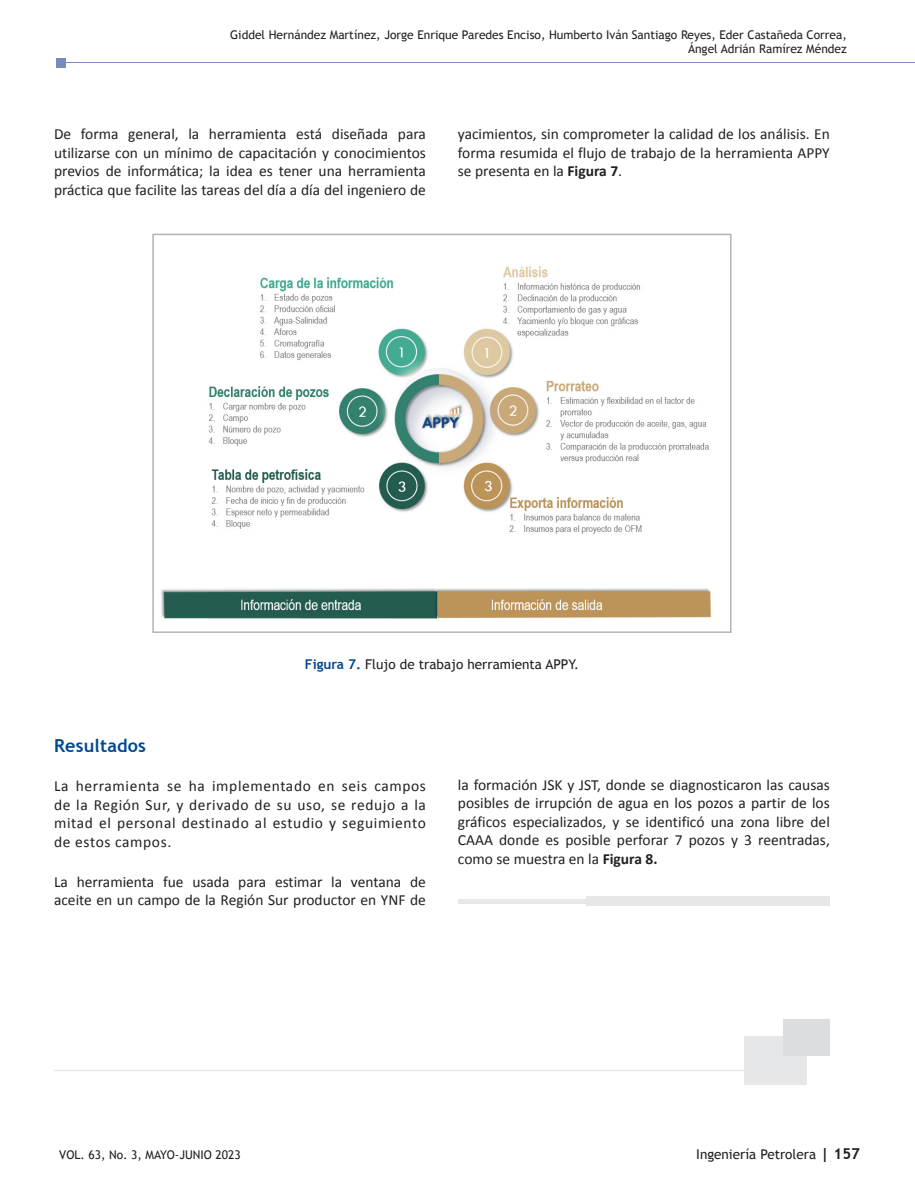
<style>
.page{position:relative;width:915px;height:1191px;background:#fff}
.page>*{position:absolute;margin:0;border:0;box-sizing:border-box;transform-origin:0 0}
.titulosCpoTexto{font:700 18px "Trebuchet MS";letter-spacing:.01em;color:#014990}
.cpoTxt{font:15.45px/18.6px "Calibri";color:#231f20;text-align:justify}
.pieDeImagen{font:13.5px "Trebuchet MS";color:#231f20}
.t1{font:12px/14.4px "Trebuchet MS";color:#231f20;text-align:right}
.s1{font-weight:700}
.s2{font-weight:700;color:#014990}
.s3{font-weight:700;font-size:15px}
</style>
<div class="page">
<hr style="left:61px;top:62px;width:853px;height:1px;background:#788bbc">
<div style="left:56px;top:58px;width:10px;height:9px;background:#788bbc"></div>
<img style="left:161px;top:266px;width:550px;height:353px">
<div style="left:152px;top:234px;width:579px;height:399px;border:2px solid #b2b3b7"></div>
<div style="left:744px;top:1036px;width:61px;height:48px;background:#e6e7e9"></div>
<div style="left:782px;top:1018px;width:47px;height:37px;background:#dcdddf"></div>
<hr style="left:54px;top:1069px;width:695px;height:2px;background:#e6e7e9">
<div style="left:586px;top:896px;width:243px;height:9px;background:#e6e7e9"></div>
<hr style="left:458px;top:899px;width:230px;height:4px;background:#e6e7e9">
<p class="t1" style="left:230px;top:28px;width:618px">Giddel Hernández Martínez, Jorge Enrique Paredes Enciso, Humberto Iván Santiago Reyes, Eder Castañeda Correa,<br>Ángel Adrián Ramírez Méndez</p>
<p class="cpoTxt" style="left:54px;top:124px;width:373px">De forma general, la herramienta está diseñada para utilizarse con un mínimo de capacitación y conocimientos previos de informática; la idea es tener una herramienta práctica que facilite las tareas del día a día del ingeniero de</p>
<p class="cpoTxt" style="left:458px;top:124px;width:373px">yacimientos, sin comprometer la calidad de los análisis. En forma resumida el flujo de trabajo de la herramienta APPY se presenta en la <span class="s1">Figura 7</span>.</p>
<p class="pieDeImagen" style="left:305px;top:656px;width:275px"><span class="s2">Figura 7.</span> Flujo de trabajo herramienta APPY.</p>
<p class="titulosCpoTexto" style="left:54px;top:734px;width:93px">Resultados</p>
<p class="cpoTxt" style="left:54px;top:776px;width:373px">La herramienta se ha implementado en seis campos de la Región Sur, y derivado de su uso, se redujo a la mitad el personal destinado al estudio y seguimiento de estos campos.</p>
<p class="cpoTxt" style="left:54px;top:871px;width:373px">La herramienta fue usada para estimar la ventana de aceite en un campo de la Región Sur productor en YNF de</p>
<p class="cpoTxt" style="left:458px;top:774px;width:373px">la formación JSK y JST, donde se diagnosticaron las causas posibles de irrupción de agua en los pozos a partir de los gráficos especializados, y se identificó una zona libre del CAAA donde es posible perforar 7 pozos y 3 reentradas, como se muestra en la <span class="s1">Figura 8.</span></p>
<p class="t1" style="left:59px;top:1147px;width:183px">VOL. 63, No. 3, MAYO-JUNIO 2023</p>
<p class="pieDeImagen" style="left:696px;top:1146px;width:165px">Ingeniería Petrolera <span class="s3">| 157</span></p>
</div>
